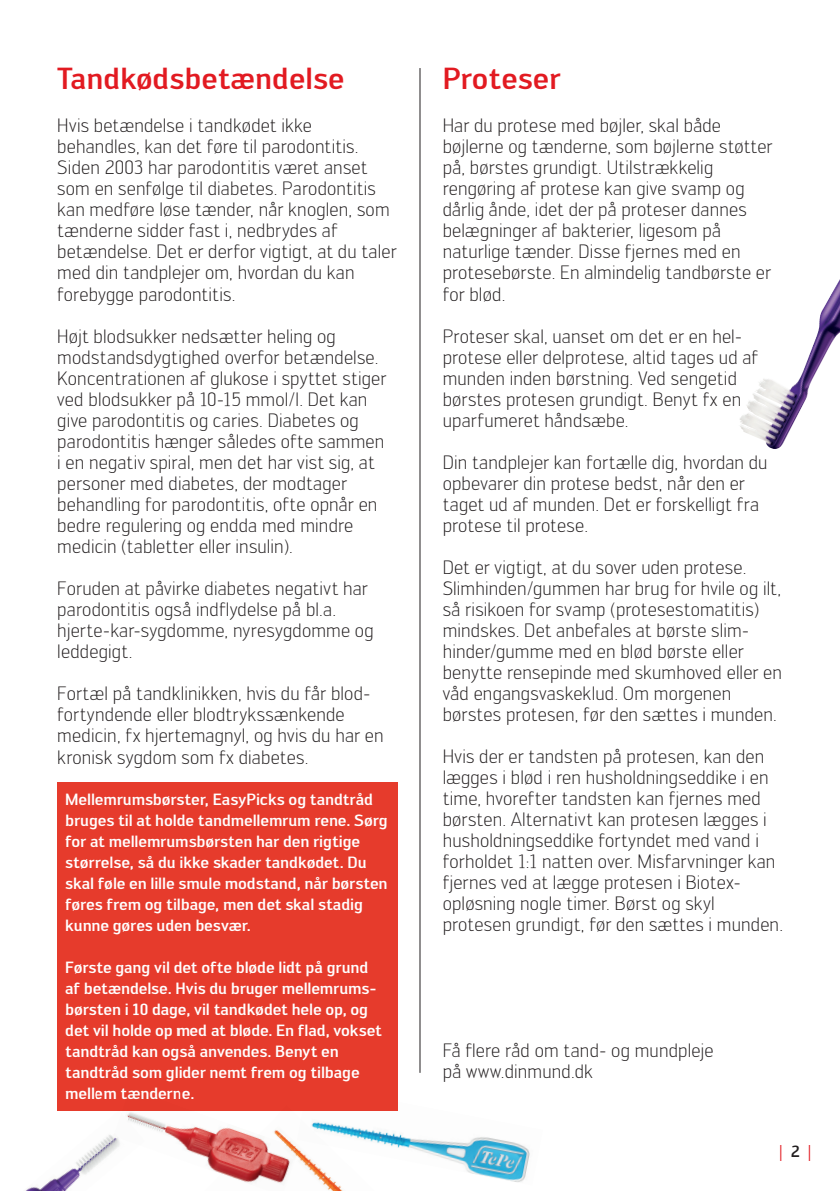
<style>
.page{position:relative;width:840px;height:1191px;background:#fff}
.page>*{position:absolute;margin:0;border:0;box-sizing:border-box;transform-origin:0 0}
.t1{font:500 30px "Engel";color:#e21a21}
.ml__rubrik{font:300 19px/21px "Engel";letter-spacing:.01em;color:#231f20}
.Brødtekst{font:500 16px/21px "Engel";letter-spacing:-.01em;color:#fff}
.t2{font:16px "Minion Pro";color:#e21a21}
.s1{font-family:"Engel";font-weight:500;color:#231f20}
</style>
<div class="page">
<img style="left:25px;top:1110px;width:88px;height:81px">
<img style="left:397px;top:1084px;width:133px;height:98px">
<div style="left:57px;top:782px;width:340px;height:328px;background:#e63b2c"></div>
<img style="left:113px;top:1110px;width:77px;height:42px">
<hr style="left:419px;top:68px;width:1px;height:1004px;background:#231f20">
<img style="left:190px;top:1105px;width:232px;height:86px">
<img style="left:742px;top:309px;width:81px;height:115px">
<p class="t1" style="left:57px;top:61px;width:288px">Tandkødsbetændelse</p>
<p class="ml__rubrik" style="left:57px;top:115px;width:340px">Hvis betændelse i tandkødet ikke behandles, kan det føre til parodontitis.<br>Siden 2003 har parodontitis været anset som en senfølge til diabetes. Parodontitis kan medføre løse tænder, når knoglen, som tænderne sidder fast i, nedbrydes af betændelse. Det er derfor vigtigt, at du taler med din tandplejer om, hvordan du kan forebygge parodontitis.</p>
<p class="ml__rubrik" style="left:57px;top:325px;width:330px">Højt blodsukker nedsætter heling og modstandsdygtighed overfor betændelse.<br>Koncentrationen af glukose i spyttet stiger ved blodsukker på 10-15 mmol/l. Det kan give parodontitis og caries. Diabetes og parodontitis hænger således ofte sammen i en negativ spiral, men det har vist sig, at personer med diabetes, der modtager behandling for parodontitis, ofte opnår en bedre regulering og endda med mindre medicin (tabletter eller insulin).</p>
<p class="ml__rubrik" style="left:57px;top:577px;width:317px">Foruden at påvirke diabetes negativt har parodontitis også indflydelse på bl.a. hjerte-kar-sygdomme, nyresygdomme og leddegigt.</p>
<p class="ml__rubrik" style="left:57px;top:682px;width:327px">Fortæl på tandklinikken, hvis du får blod&shy;fortyndende eller blodtrykssænkende medicin, fx hjertemagnyl, og hvis du har en kronisk sygdom som fx diabetes.</p>
<p class="Brødtekst" style="left:65px;top:789px;width:324px">Mellemrumsbørster, EasyPicks og tandtråd bruges til at holde tandmellemrum rene. Sørg for at mellemrumsbørsten har den rigtige størrelse, så du ikke skader tandkødet. Du skal føle en lille smule modstand, når børsten føres frem og tilbage, men det skal stadig kunne gøres uden besvær.</p>
<p class="Brødtekst" style="left:65px;top:957px;width:318px">Første gang vil det ofte bløde lidt på grund af betændelse. Hvis du bruger mellemrums&shy;børsten i 10 dage, vil tandkødet hele op, og det vil holde op med at bløde. En flad, vokset tandtråd kan også anvendes. Benyt en tandtråd som glider nemt frem og tilbage mellem tænderne.</p>
<p class="t1" style="left:442px;top:61px;width:119px">Proteser</p>
<p class="ml__rubrik" style="left:442px;top:115px;width:331px">Har du protese med bøjler, skal både bøjlerne og tænderne, som bøjlerne støtter på, børstes grundigt. Utilstrækkelig rengøring af protese kan give svamp og dårlig ånde, idet der på proteser dannes belægninger af bakterier, ligesom på naturlige tænder. Disse fjernes med en protesebørste. En almindelig tandbørste er for blød.</p>
<p class="ml__rubrik" style="left:442px;top:325px;width:316px">Proteser skal, uanset om det er en hel&shy;protese eller delprotese, altid tages ud af munden inden børstning. Ved sengetid børstes protesen grundigt. Benyt fx en uparfumeret håndsæbe.</p>
<p class="ml__rubrik" style="left:442px;top:451px;width:326px">Din tandplejer kan fortælle dig, hvordan du opbevarer din protese bedst, når den er taget ud af munden. Det er forskelligt fra protese til protese.</p>
<p class="ml__rubrik" style="left:442px;top:556px;width:340px">Det er vigtigt, at du sover uden protese.<br>Slimhinden/gummen har brug for hvile og ilt, så risikoen for svamp (protesestomatitis) mindskes. Det anbefales at børste slim&shy;hinder/gumme med en blød børste eller benytte rensepinde med skumhoved eller en våd engangsvaskeklud. Om morgenen børstes protesen, før den sættes i munden.</p>
<p class="ml__rubrik" style="left:442px;top:745px;width:342px">Hvis der er tandsten på protesen, kan den lægges i blød i ren husholdningseddike i en time, hvorefter tandsten kan fjernes med børsten. Alternativt kan protesen lægges i husholdningseddike fortyndet med vand i forholdet 1:1 natten over. Misfarvninger kan fjernes ved at lægge protesen i Biotex&shy;opløsning nogle timer. Børst og skyl protesen grundigt, før den sættes i munden.</p>
<p class="ml__rubrik" style="left:442px;top:1039px;width:272px">Få flere råd om tand- og mundpleje</p>
<p class="ml__rubrik" style="left:442px;top:1060px;width:152px">på www.dinmund.dk</p>
<p class="t2" style="left:778px;top:1141px;width:34px">| <span class="s1">2</span> |</p>
</div>
